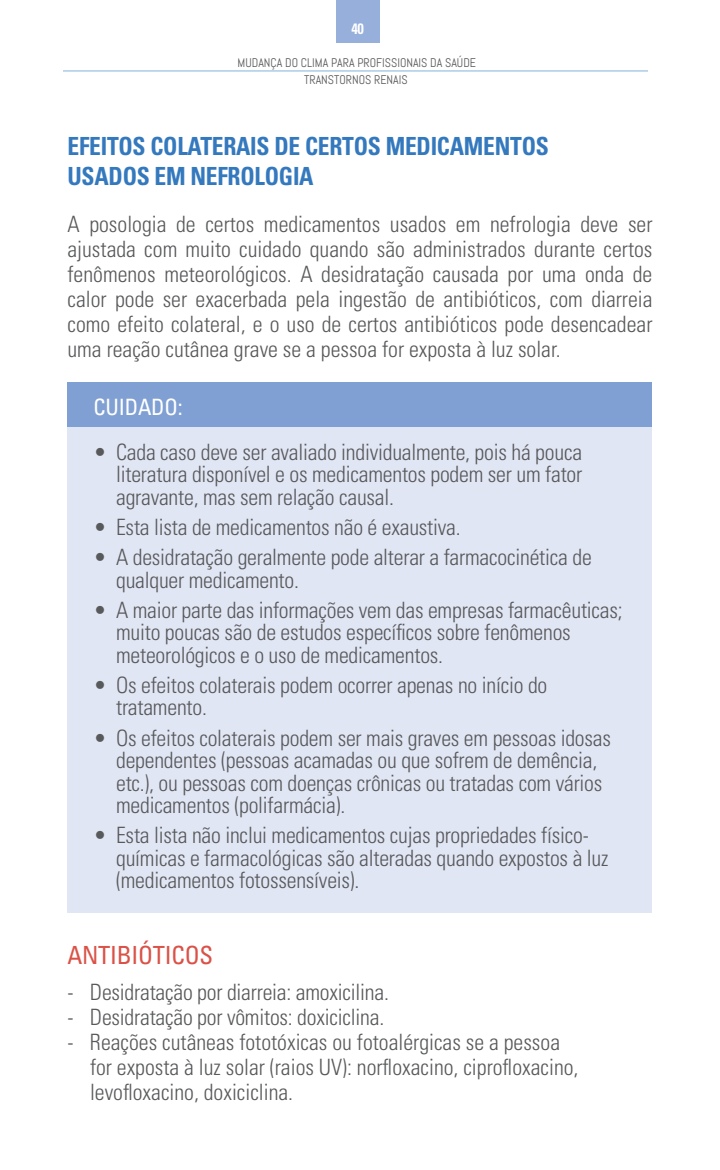
<style>
.page{position:relative;width:720px;height:1170px;background:#fff}
.page>*{position:absolute;margin:0;border:0;box-sizing:border-box;transform-origin:0 0}
.NEW_TITLE_2_-_bold{font:700 condensed 25px/30px "Univers";letter-spacing:-.01em;color:#3479be;scale:.94 1}
.NEW_TITLE_3_-_red{font:condensed 25px "Univers";letter-spacing:-.01em;color:#da5247}
.Bullet_text{font:300 condensed 22.5px/22.5px "Univers";letter-spacing:-.01em;color:#58595b}
.Body_text{font:300 condensed 22.5px/25px "Univers";color:#58595b;text-align:justify}
.Body_text-2{font:condensed 22.5px "Univers";letter-spacing:-.01em;color:#fff}
.t1{font:700 condensed 15px "Univers";color:#fff;scale:.96 1}
.t2{font:12.5px "Abel";color:#58595b;scale:.96 1}
</style>
<div class="page">
<div style="left:336px;top:0;width:43px;height:43px;background:#96afdb"></div>
<hr style="left:63px;top:71px;width:585px;height:1px;background:#0066b3">
<div style="left:68px;top:382px;width:584px;height:531px;background:#e1e6f4"></div>
<div style="left:68px;top:382px;width:584px;height:45px;background:#80a0d3"></div>
<p class="t1" style="left:352px;top:20px;width:15px">40</p>
<p class="t2" style="left:238px;top:55px;width:250px">MUDANÇA DO CLIMA PARA PROFISSIONAIS DA SAÚDE</p>
<p class="t2" style="left:304px;top:72px;width:109px">TRANSTORNOS RENAIS</p>
<p class="NEW_TITLE_2_-_bold" style="left:68px;top:131px;width:514px">EFEITOS COLATERAIS DE CERTOS MEDICAMENTOS<br>USADOS EM NEFROLOGIA</p>
<p class="Body_text" style="left:68px;top:212px;width:587px">A posologia de certos medicamentos usados em nefrologia deve ser ajustada com muito cuidado quando são administrados durante certos fenômenos meteorológicos. A desidratação causada por uma onda de calor pode ser exacerbada pela ingestão de antibióticos, com diarreia como efeito colateral, e o uso de certos antibióticos pode desencadear uma reação cutânea grave se a pessoa for exposta à luz solar.</p>
<p class="Body_text-2" style="left:94px;top:393px;width:91px">CUIDADO:</p>
<p class="Bullet_text" style="left:116px;top:441px;width:468px;text-align:justify;text-indent:-22px">• Cada caso deve ser avaliado individualmente, pois há pouca literatura disponível e os medicamentos podem ser um fator agravante, mas sem relação causal.</p>
<p class="Bullet_text" style="left:94px;top:516px;width:369px">• Esta lista de medicamentos não é exaustiva.</p>
<p class="Bullet_text" style="left:116px;top:546px;width:477px;text-indent:-22px">• A desidratação geralmente pode alterar a farmacocinética de qualquer medicamento.</p>
<p class="Bullet_text" style="left:116px;top:599px;width:508px;text-indent:-22px">• A maior parte das informações vem das empresas farmacêuticas; muito poucas são de estudos específicos sobre fenômenos meteorológicos e o uso de medicamentos.</p>
<p class="Bullet_text" style="left:116px;top:674px;width:433px;text-indent:-22px">• Os efeitos colaterais podem ocorrer apenas no início do tratamento.</p>
<p class="Bullet_text" style="left:116px;top:726px;width:496px;text-indent:-22px">• Os efeitos colaterais podem ser mais graves em pessoas idosas dependentes (pessoas acamadas ou que sofrem de demência, etc.), ou pessoas com doenças crônicas ou tratadas com vários medicamentos (polifarmácia).</p>
<p class="Bullet_text" style="left:116px;top:824px;width:494px;text-indent:-22px">• Esta lista não inclui medicamentos cujas propriedades físico&shy;químicas e farmacológicas são alteradas quando expostos à luz (medicamentos fotossensíveis).</p>
<p class="NEW_TITLE_3_-_red" style="left:68px;top:939px;width:147px">ANTIBIÓTICOS</p>
<p class="Bullet_text" style="left:68px;top:981px;width:323px">- Desidratação por diarreia: amoxicilina.</p>
<p class="Bullet_text" style="left:68px;top:1006px;width:318px">- Desidratação por vômitos: doxiciclina.</p>
<p class="Bullet_text" style="left:90px;top:1029px;width:490px;line-height:25px;text-indent:-22px">- Reações cutâneas fototóxicas ou fotoalérgicas se a pessoa for exposta à luz solar (raios UV): norfloxacino, ciprofloxacino, levofloxacino, doxiciclina.</p>
</div>
